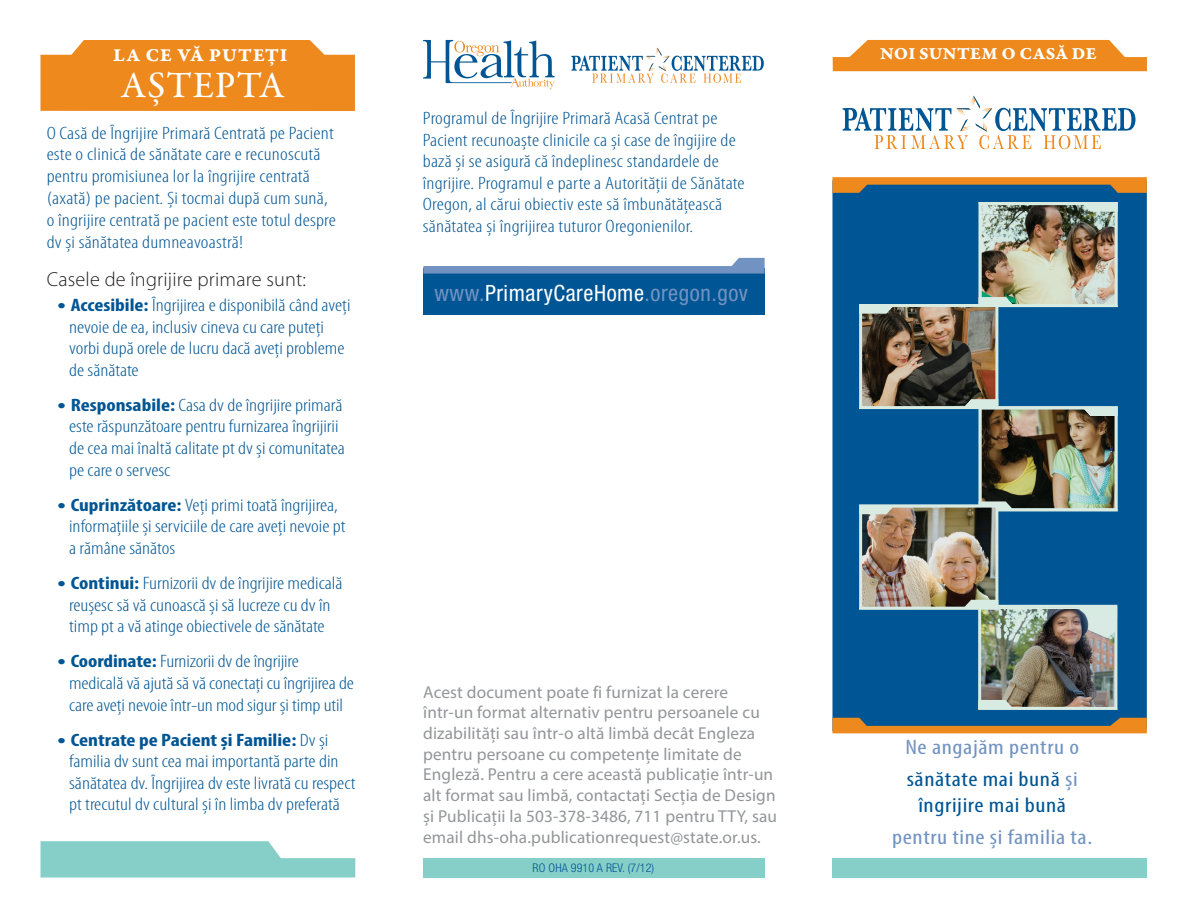
<style>
.page{position:relative;width:1188px;height:918px;background:#fff}
.page>*{position:absolute;margin:0;border:0;box-sizing:border-box;transform-origin:0 0}
.t1{font:500 37.5px "Garamond Premr Pro";letter-spacing:.03em;color:#fff}
.t2{font:condensed 22.5px "Helvetica Neue LT Std";letter-spacing:.025em;color:#7293c1}
.t3{font:condensed 21px/32.2px "Myriad Pro";letter-spacing:.025em;color:#7293c1;scale:1.2 1}
.t4{font:condensed 21px "Myriad Pro";letter-spacing:.025em;color:#005594;scale:1.2 1}
.t5{font:300 20.25px "Myriad Pro";letter-spacing:.01em;color:#231f20}
.t6{font:19.5px "Garamond Premr Pro Bd Capt";letter-spacing:.045em;color:#fff}
.t7{font:300 condensed 18px/21.6px "Myriad Pro";color:#005594;scale:1.2 1}
.t8{font:18px "Garamond Premr Pro Bd Capt";letter-spacing:.005em;color:#fff}
.t9{font:17.25px/20.7px "Myriad Pro";letter-spacing:.01em;color:#939598}
.t10{font:300 condensed 12px "Helvetica Neue LT Std";letter-spacing:.01em;color:#005594}
.s1{font-family:"Helvetica Neue LT Std";font-weight:100;font-size:15px}
.s2{font-weight:700}
.s3{color:#005594}
.s4{color:#fff}
</style>
<div class="page">
<svg style="left:40px;top:40px;width:315px;height:71px;background:#ee8f29"></svg>
<div style="left:423px;top:858px;width:342px;height:19px;background:#86cfc9"></div>
<div style="left:423px;top:269px;width:342px;height:46px;background:#005594"></div>
<svg style="left:423px;top:258px;width:342px;height:16px"></svg>
<svg style="left:41px;top:841px;width:314px;height:37px;background:#96d5d0"></svg>
<svg style="left:833px;top:40px;width:314px;height:31px;background:#ee9432"></svg>
<div style="left:832px;top:193px;width:315px;height:525px;background:#005594"></div>
<svg style="left:843px;top:96px;width:292px;height:53px"></svg>
<svg style="left:423px;top:40px;width:132px;height:49px"></svg>
<svg style="left:571px;top:48px;width:193px;height:35px"></svg>
<svg style="left:832px;top:177px;width:315px;height:16px;background:#8a7451"></svg>
<img style="left:982px;top:617px;width:131px;height:83px">
<div style="left:978px;top:605px;width:139px;height:105px;border:3px solid #d8ebe3"></div>
<svg style="left:978px;top:700px;width:139px;height:10px"></svg>
<img style="left:863px;top:514px;width:131px;height:86px">
<div style="left:859px;top:505px;width:139px;height:105px;border:3px solid #d8ebe3"></div>
<img style="left:859px;top:600px;width:258px;height:17px">
<img style="left:863px;top:314px;width:131px;height:85px">
<div style="left:859px;top:304px;width:139px;height:105px;border:3px solid #d8ebe3"></div>
<img style="left:859px;top:202px;width:259px;height:112px">
<img style="left:859px;top:399px;width:259px;height:115px">
<svg style="left:832px;top:718px;width:315px;height:15px;background:#89734f"></svg>
<div style="left:832px;top:858px;width:315px;height:19px;background:#86cfc9"></div>
<p class="t6" style="left:113px;top:43px;width:176px">LA CE VĂ PUTEȚI</p>
<h1 class="t1" style="left:121px;top:63px;width:165px">AȘTEPTA</h1>
<p class="t8" style="left:880px;top:43px;width:218px">NOI SUNTEM O CASĂ DE</p>
<p class="t7" style="left:423px;top:107px;width:270px">Programul de Îngrijire Primară Acasă Centrat pe Pacient recunoaște clinicile ca și case de îngijire de bază și se asigură că îndeplinesc standardele de îngrijire. Programul e parte a Autorității de Sănătate Oregon, al cărui obiectiv este să îmbunătățească sănătatea și îngrijirea tuturor Oregonienilor.</p>
<p class="t7" style="left:47px;top:122px;width:242px">O Casă de Îngrijire Primară Centrată pe Pacient este o clinică de sănătate care e recunoscută pentru promisiunea lor la îngrijire centrată (axată) pe pacient. Și tocmai după cum sună, o îngrijire centrată pe pacient este totul despre dv și sănătatea dumneavoastră!</p>
<p class="t5" style="left:47px;top:267px;width:261px">Casele de îngrijire primare sunt:</p>
<p class="t7" style="left:69px;top:294px;width:236px;text-indent:-12px"><span class="s1">•</span> <span class="s2">Accesibile:</span> Îngrijirea e disponibilă când aveți nevoie de ea, inclusiv cineva cu care puteți vorbi după orele de lucru dacă aveți probleme de sănătate</p>
<p class="t7" style="left:69px;top:394px;width:231px;text-indent:-12px"><span class="s1">•</span> <span class="s2">Responsabile:</span> Casa dv de îngrijire primară este răspunzătoare pentru furnizarea îngrijirii de cea mai înaltă calitate pt dv și comunitatea pe care o servesc</p>
<p class="t7" style="left:69px;top:494px;width:232px;text-indent:-12px"><span class="s1">•</span> <span class="s2">Cuprinzătoare:</span> Veți primi toată îngrijirea, informațiile și serviciile de care aveți nevoie pt a rămâne sănătos</p>
<p class="t7" style="left:57px;top:572px;width:239px;text-align:center"><span class="s1">•</span> <span class="s2">Continui:</span> Furnizorii dv de îngrijire medicală reușesc să vă cunoască și să lucreze cu dv în timp pt a vă atinge obiectivele de sănătate</p>
<p class="t7" style="left:69px;top:651px;width:239px;text-indent:-12px"><span class="s1">•</span> <span class="s2">Coordinate:</span> Furnizorii dv de îngrijire medicală vă ajută să vă conectați cu îngrijirea de care aveți nevoie într-un mod sigur și timp util</p>
<p class="t7" style="left:69px;top:729px;width:240px;text-indent:-12px"><span class="s1">•</span> <span class="s2">Centrate pe Pacient și Familie:</span> Dv și familia dv sunt cea mai importantă parte din sănătatea dv. Îngrijirea dv este livrată cu respect pt trecutul dv cultural și în limba dv preferată</p>
<p class="t3" style="left:905px;top:731px;width:146px">Ne angajăm pentru o <span class="s3">sănătate mai bună</span> și</p>
<p class="t2" style="left:434px;top:280px;width:315px">www.<span class="s4">PrimaryCareHome</span>.oregon.gov</p>
<p class="t9" style="left:423px;top:681px;width:355px">Acest document poate fi furnizat la cerere într-un format alternativ pentru persoanele cu dizabilități sau într-o altă limbă decât Engleza pentru persoane cu competențe limitate de Engleză. Pentru a cere această publicație într-un alt format sau limbă, contactați Secția de Design și Publicații la 503-378-3486, 711 pentru TTY, sau email dhs-oha.publicationrequest@state.or.us.</p>
<p class="t4" style="left:918px;top:792px;width:125px">îngrijire mai bună</p>
<p class="t3" style="left:892px;top:821px;width:168px">pentru tine și familia ta.</p>
<p class="t10" style="left:533px;top:861px;width:123px">RO OHA 9910 A REV. (7/12)</p>
</div>
